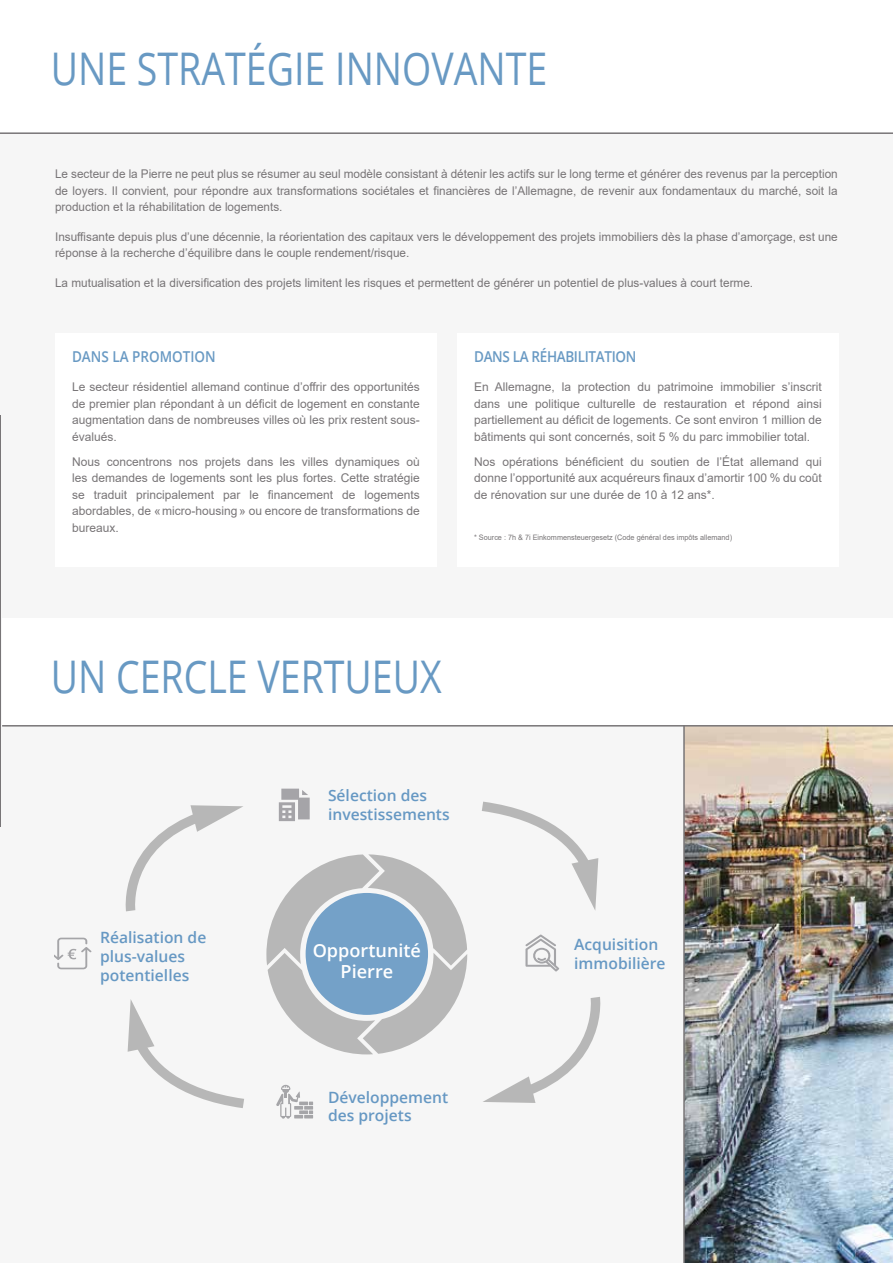
<style>
.page{position:relative;width:893px;height:1263px;background:#fff}
.page>*{position:absolute;margin:0;border:0;box-sizing:border-box;transform-origin:0 0}
.GRAND_TITRE{font:45px "Open Sans";color:#6899c3;scale:.83 1}
.t1{font:600 18px/21.6px "Open Sans";color:#fff;text-align:center}
.t2{font:600 15.6px/18.8px "Open Sans";color:#6698c3}
.Titre_2{font:600 15px "Open Sans";letter-spacing:-.025em;color:#6899c3;scale:.9 1}
.Titre_2-2{font:600 15px "Open Sans";color:#6899c3;scale:.9 1}
.Corps{font:12px/16.5px "Arial";color:#787577;text-align:justify}
.Corps_gris_-_Justifi{font:12px/16.5px "Arial";color:#787577;text-align:justify}
.Corps-2{font:7.5px "Arial";color:#787577}
</style>
<div class="page">
<div style="left:0;top:133px;width:893px;height:1130px;background:#f6f6f6"></div>
<hr style="left:0;top:415px;width:1px;height:411px;background:#787577">
<img style="left:685px;top:726px;width:208px;height:537px">
<hr style="left:0;top:132px;width:893px;height:2px;background:#787577">
<hr style="left:683px;top:619px;width:2px;height:644px;background:#787577">
<div style="left:55px;top:333px;width:382px;height:234px;background:#fff"></div>
<div style="left:457px;top:333px;width:382px;height:234px;background:#fff"></div>
<svg style="left:266px;top:854px;width:201px;height:200px"></svg>
<svg style="left:276px;top:1085px;width:37px;height:33px"></svg>
<svg style="left:279px;top:789px;width:31px;height:32px"></svg>
<svg style="left:482px;top:802px;width:116px;height:108px"></svg>
<svg style="left:483px;top:997px;width:117px;height:106px"></svg>
<svg style="left:128px;top:999px;width:116px;height:109px"></svg>
<svg style="left:126px;top:805px;width:117px;height:106px"></svg>
<svg style="left:525px;top:934px;width:34px;height:37px"></svg>
<svg style="left:54px;top:938px;width:38px;height:31px"></svg>
<div style="left:306px;top:893px;width:122px;height:122px;background:#74a1c8;border-radius:50%"></div>
<div style="left:3px;top:619px;width:890px;height:106px;background:#fff"></div>
<hr style="left:2px;top:725px;width:891px;height:1px;background:#787577">
<p class="GRAND_TITRE" style="left:51px;top:37px;width:600px">UNE STRATÉGIE INNOVANTE</p>
<p class="Corps_gris_-_Justifi" style="left:55px;top:166px;width:784px">Le secteur de la Pierre ne peut plus se résumer au seul modèle consistant à détenir les actifs sur le long terme et générer des revenus par la perception de loyers. Il convient, pour répondre aux transformations sociétales et financières de l’Allemagne, de revenir aux fondamentaux du marché, soit la production et la réhabilitation de logements.</p>
<p class="Corps_gris_-_Justifi" style="left:55px;top:228px;width:784px">Insuffisante depuis plus d’une décennie, la réorientation des capitaux vers le développement des projets immobiliers dès la phase d’amorçage, est une réponse à la recherche d’équilibre dans le couple rendement/risque.</p>
<p class="Corps_gris_-_Justifi" style="left:55px;top:274px;width:700px">La mutualisation et la diversification des projets limitent les risques et permettent de générer un potentiel de plus-values à court terme.</p>
<p class="Titre_2-2" style="left:72px;top:346px;width:161px">DANS LA PROMOTION</p>
<p class="Corps" style="left:72px;top:378px;width:349px">Le secteur résidentiel allemand continue d’offrir des opportunités de premier plan répondant à un déficit de logement en constante augmentation dans de nombreuses villes où les prix restent sous&shy;évalués.</p>
<p class="Corps" style="left:72px;top:453px;width:349px">Nous concentrons nos projets dans les villes dynamiques où les demandes de logements sont les plus fortes. Cette stratégie se traduit principalement par le financement de logements abordables, de «micro-housing» ou encore de transformations de bureaux.</p>
<p class="Titre_2" style="left:474px;top:346px;width:182px">DANS LA RÉHABILITATION</p>
<p class="Corps" style="left:474px;top:378px;width:349px">En Allemagne, la protection du patrimoine immobilier s’inscrit dans une politique culturelle de restauration et répond ainsi partiellement au déficit de logements. Ce sont environ 1 million de bâtiments qui sont concernés, soit 5 % du parc immobilier total.</p>
<p class="Corps" style="left:474px;top:453px;width:349px">Nos opérations bénéficient du soutien de l’État allemand qui donne l’opportunité aux acquéreurs finaux d’amortir 100 % du coût de rénovation sur une durée de 10 à 12 ans*.</p>
<p class="Corps-2" style="left:474px;top:532px;width:259px">* Source : 7h &amp; 7i Einkommensteuergesetz (Code général des impôts allemand)</p>
<p class="GRAND_TITRE" style="left:51px;top:646px;width:472px">UN CERCLE VERTUEUX</p>
<p class="t2" style="left:328px;top:786px;width:123px">Sélection des investissements</p>
<p class="t2" style="left:100px;top:928px;width:108px">Réalisation de plus-values potentielles</p>
<p class="t1" style="left:313px;top:939px;width:110px">Opportunité<br>Pierre</p>
<p class="t2" style="left:328px;top:1087px;width:122px">Développement des projets</p>
<p class="t2" style="left:574px;top:935px;width:93px">Acquisition immobilière</p>
</div>
